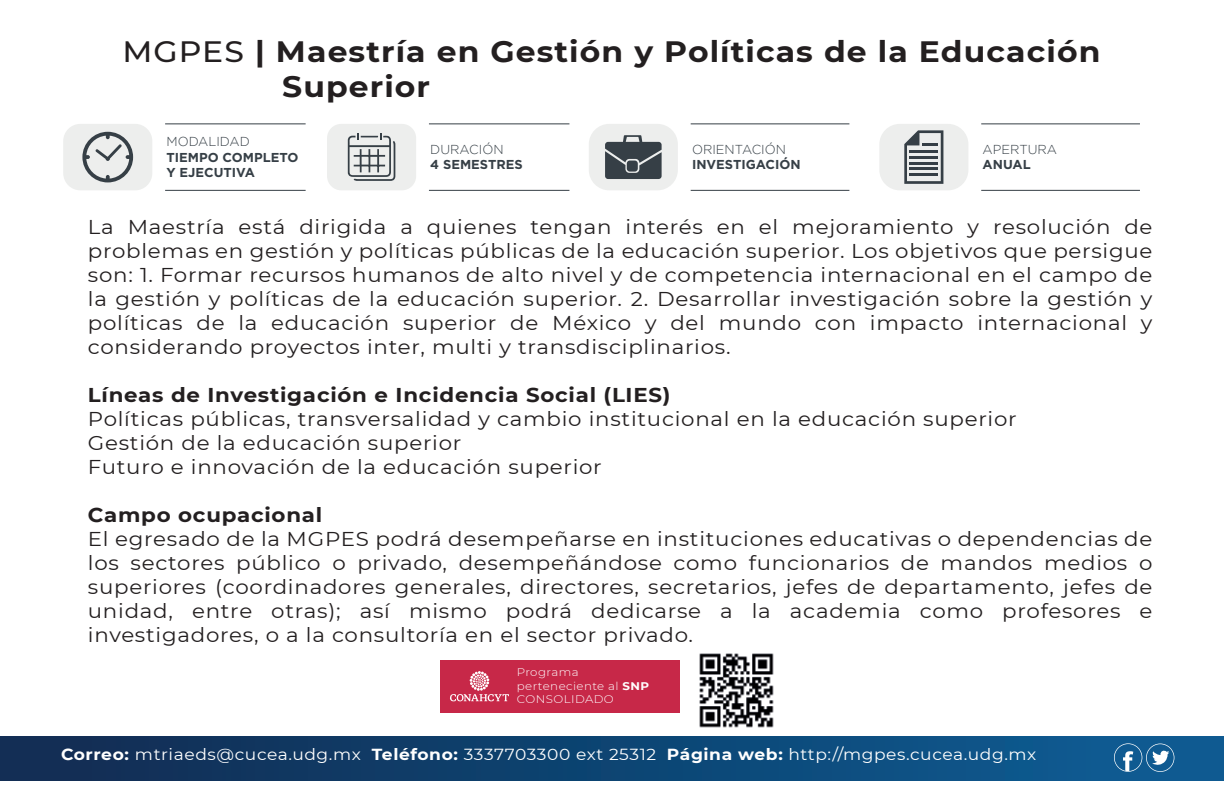
<style>
.page{position:relative;width:1224px;height:792px;background:#fff}
.page>*{position:absolute;margin:0;border:0;box-sizing:border-box;transform-origin:0 0}
.t1{font:700 29.4px/35.2px "Montserrat";letter-spacing:.035em;color:#231f20;scale:1.07 1}
.t2{font:20px/24px "Montserrat";letter-spacing:.035em;color:#231f20;text-align:justify;scale:1.07 1}
.t3{font:700 20px "Montserrat";letter-spacing:.035em;color:#231f20;scale:1.07 1}
.t4{font:16px "Montserrat";letter-spacing:.035em;color:#fff;scale:1.07 1}
.t5{font:700 13px/15.6px "Gotham";color:#363f46}
.t6{font:300 13px "Gotham";color:#363f46}
.t7{font:300 11px/13.2px "Montserrat";letter-spacing:.035em;color:#fff;scale:1.07 1}
.s1{font-weight:500}
.s2{font-weight:700}
</style>
<div class="page">
<img style="left:699px;top:653px;width:75px;height:75px">
<div style="left:63px;top:124px;width:89px;height:66px;background:#edeeed;border-radius:17px"></div>
<svg style="left:82px;top:132px;width:51px;height:50px"></svg>
<hr style="left:165px;top:190px;width:141px;height:1px;background:#363f46">
<hr style="left:165px;top:123px;width:141px;height:1px;background:#363f46">
<div style="left:327px;top:124px;width:89px;height:66px;background:#edeeed;border-radius:14px"></div>
<hr style="left:429px;top:190px;width:140px;height:1px;background:#363f46">
<hr style="left:429px;top:123px;width:140px;height:1px;background:#363f46">
<svg style="left:348px;top:133px;width:47px;height:48px"></svg>
<div style="left:589px;top:124px;width:89px;height:66px;background:#edeeed;border-radius:20px"></div>
<hr style="left:691px;top:190px;width:158px;height:1px;background:#363f46">
<hr style="left:691px;top:123px;width:158px;height:1px;background:#363f46">
<svg style="left:605px;top:135px;width:57px;height:44px"></svg>
<div style="left:879px;top:124px;width:89px;height:66px;background:#edeeed;border-radius:20px"></div>
<hr style="left:981px;top:190px;width:159px;height:1px;background:#363f46">
<hr style="left:981px;top:123px;width:159px;height:1px;background:#363f46">
<div style="left:0;top:736px;width:1224px;height:44px;background:linear-gradient(to right,#112b51,#0d5e95)"></div>
<svg style="left:1114px;top:743px;width:60px;height:29px"></svg>
<svg style="left:904px;top:130px;width:39px;height:54px"></svg>
<hr style="left:910px;top:151px;width:28px;height:2px;background:#363f46">
<hr style="left:910px;top:156px;width:28px;height:3px;background:#363f46">
<hr style="left:910px;top:162px;width:28px;height:2px;background:#363f46">
<hr style="left:910px;top:167px;width:28px;height:3px;background:#363f46">
<hr style="left:910px;top:173px;width:28px;height:3px;background:#363f46">
<div style="left:440px;top:660px;width:239px;height:53px;background:#c72848"></div>
<svg style="left:450px;top:671px;width:59px;height:31px"></svg>
<h1 class="t1" style="left:282px;top:32px;width:766px;text-indent:-160px"><span class="s1">MGPES</span> | Maestría en Gestión y Políticas de la Educación<br>Superior</h1>
<p class="t6" style="left:430px;top:142px;width:75px">DURACIÓN</p>
<p class="t5" style="left:430px;top:157px;width:94px">4 SEMESTRES</p>
<p class="t6" style="left:166px;top:134px;width:85px">MODALIDAD</p>
<p class="t5" style="left:166px;top:149px;width:133px">TIEMPO COMPLETO<br>Y EJECUTIVA</p>
<p class="t6" style="left:692px;top:142px;width:95px">ORIENTACIÓN</p>
<p class="t5" style="left:692px;top:157px;width:110px">INVESTIGACIÓN</p>
<p class="t6" style="left:983px;top:142px;width:76px">APERTURA</p>
<p class="t5" style="left:983px;top:157px;width:50px">ANUAL</p>
<p class="t2" style="left:88px;top:214px;width:997px">La Maestría está dirigida a quienes tengan interés en el mejoramiento y resolución de problemas en gestión y políticas públicas de la educación superior. Los objetivos que persigue son: 1. Formar recursos humanos de alto nivel y de competencia internacional en el campo de la gestión y políticas de la educación superior. 2. Desarrollar investigación sobre la gestión y políticas de la educación superior de México y del mundo con impacto internacional y considerando proyectos inter, multi y transdisciplinarios.</p>
<p class="t3" style="left:88px;top:380px;width:546px">Líneas de Investigación e Incidencia Social (LIES)</p>
<p class="t2" style="left:88px;top:406px;width:870px;text-align:left">Políticas públicas, transversalidad y cambio institucional en la educación superior<br>Gestión de la educación superior<br>Futuro e innovación de la educación superior</p>
<p class="t3" style="left:88px;top:500px;width:221px">Campo ocupacional</p>
<p class="t2" style="left:88px;top:526px;width:997px">El egresado de la MGPES podrá desempeñarse en instituciones educativas o dependencias de los sectores público o privado, desempeñándose como funcionarios de mandos medios o superiores (coordinadores generales, directores, secretarios, jefes de departamento, jefes de unidad, entre otras); así mismo podrá dedicarse a la academia como profesores e investigadores, o a la consultoría en el sector privado.</p>
<p class="t7" style="left:517px;top:666px;width:125px">Programa perteneciente al <span class="s2">SNP<br></span>CONSOLIDADO</p>
<p class="t4" style="left:61px;top:744px;width:913px"><span class="s2">Correo:</span> mtriaeds@cucea.udg.mx <span class="s2">Teléfono:</span> 3337703300 ext 25312 <span class="s2">Página web:</span> http://mgpes.cucea.udg.mx</p>
</div>
